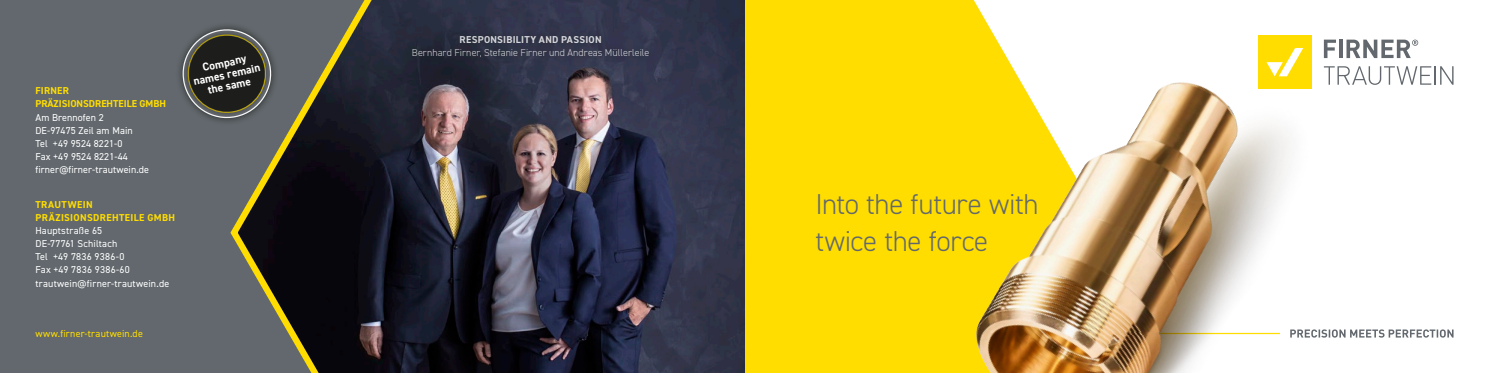
<style>
.page{position:relative;width:1489px;height:373px;background:#fff}
.page>*{position:absolute;margin:0;border:0;box-sizing:border-box;transform-origin:0 0}
.t1{font:300 28.75px/37.5px "DIN2014";letter-spacing:-.01em;color:#62686d}
.t2{font:700 11.25px/11.6px "DIN2014";color:#fff;text-align:center}
.t3{font:10px/13.1px "DIN2014";letter-spacing:.01em;color:#fff}
.t4{font:300 10px "DIN2014";letter-spacing:.005em;color:#fff}
.t5{font:700 10px/13.1px "DIN2014";letter-spacing:.025em;color:#fd0}
.t6{font:700 10px/13.1px "DIN2014";color:#fd0}
.t7{font:700 10px "DIN2014";letter-spacing:.025em;color:#fff}
.t8{font:10px "DIN2014";letter-spacing:.02em;color:#fd0}
</style>
<div class="page">
<div style="left:744px;top:0;width:230px;height:372px;background:#fd0"></div>
<img style="left:974px;top:0;width:470px;height:372px">
<img style="left:395px;top:0;width:349px;height:372px">
<div style="left:0;top:0;width:227px;height:372px;background:#62686d"></div>
<svg style="left:227px;top:0;width:168px;height:372px;background:#343532"></svg>
<svg style="left:1290px;top:329px;width:163px;height:8px"></svg>
<div style="left:405px;top:28px;width:251px;height:36px;background:#1d1d1b;opacity:.75"></div>
<hr style="left:1159px;top:332px;width:120px;height:1px;background:#fd0">
<div style="left:175px;top:22px;width:103px;height:103px;background:#62686d"></div>
<svg style="left:179px;top:26px;width:95px;height:95px"></svg>
<div style="left:1258px;top:35px;width:53px;height:54px;background:#fd0"></div>
<svg style="left:1266px;top:48px;width:37px;height:28px"></svg>
<svg style="left:1323px;top:66px;width:130px;height:19px"></svg>
<svg style="left:1323px;top:40px;width:12px;height:18px"></svg>
<svg style="left:1338px;top:40px;width:4px;height:18px"></svg>
<svg style="left:1346px;top:40px;width:71px;height:18px"></svg>
<p class="t6" style="left:35px;top:84px;width:132px">FIRNER<br>PRÄZISIONSDREHTEILE GMBH</p>
<p class="t3" style="left:35px;top:110px;width:115px">Am Brennofen 2<br>DE-97475 Zeil am Main<br>Tel +49 9524 8221-0<br>Fax +49 9524 8221-44 firner@firner-trautwein.de</p>
<p class="t5" style="left:35px;top:197px;width:141px">TRAUTWEIN<br>PRÄZISIONSDREHTEILE GMBH</p>
<p class="t3" style="left:35px;top:223px;width:135px">Hauptstraße 65<br>DE-77761 Schiltach<br>Tel +49 7836 9386-0<br>Fax +49 7836 9386-60 trautwein@firner-trautwein.de</p>
<p class="t8" style="left:35px;top:327px;width:109px">www.firner-trautwein.de</p>
<p class="t2" style="left:190px;top:64px;width:69px;rotate:-12deg">Company names remain the same</p>
<p class="t7" style="left:459px;top:33px;width:144px">RESPONSIBILITY AND PASSION</p>
<p class="t4" style="left:412px;top:47px;width:239px">Bernhard Firner, Stefanie Firner und Andreas Müllerleile</p>
<h1 class="t1" style="left:815px;top:185px;width:225px">Into the future with twice the force</h1>
</div>
